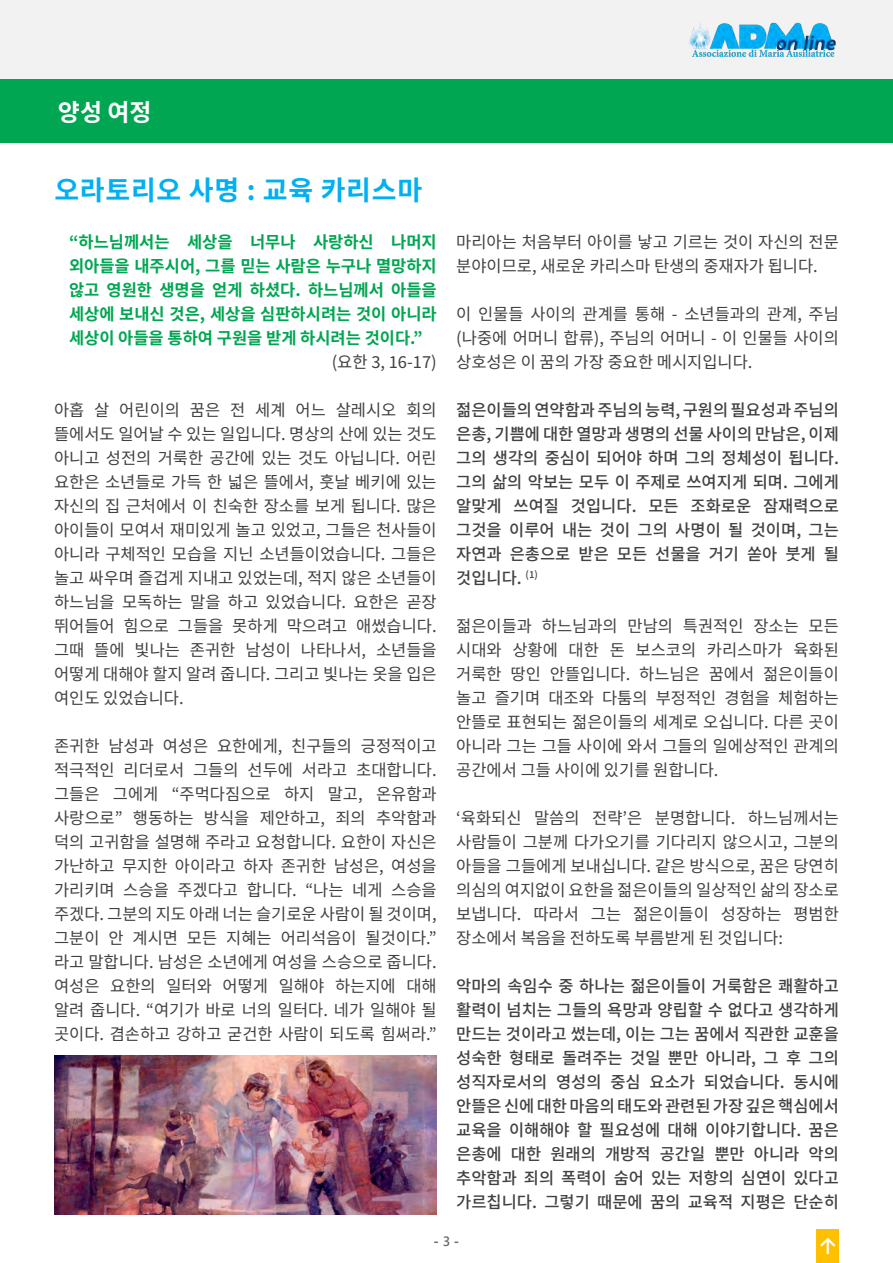
<style>
.page{position:relative;width:893px;height:1263px;background:#fff}
.page>*{position:absolute;margin:0;border:0;box-sizing:border-box;transform-origin:0 0}
.t1{font:700 27px "Noto Sans KR";letter-spacing:.025em;color:#00b0f0}
.t2{font:700 24px "Noto Sans KR";color:#fff}
.t3{font:16.5px/24px "Noto Sans KR";color:#414042;text-align:justify}
.t4{font:500 16.5px/24px "Noto Sans KR";color:#414042;text-align:justify}
.t5{font:700 16.5px/24px "Noto Sans KR";color:#00a652;text-align:justify}
.t6{font:700 13.5px "Segoe UI";color:#6d6e70}
.s1{font-weight:600}
</style>
<div class="page">
<div style="left:0;top:0;width:893px;height:80px;background:#f2f2f2"></div>
<img style="left:689px;top:22px;width:147px;height:35px">
<div style="left:816px;top:1229px;width:23px;height:34px;background:#ffc000"></div>
<svg style="left:820px;top:1237px;width:16px;height:17px"></svg>
<div style="left:0;top:80px;width:893px;height:62px;background:#00a652"></div>
<img style="left:54px;top:1056px;width:383px;height:159px">
<p class="t2" style="left:58px;top:98px;width:95px">양성 여정</p>
<p class="t1" style="left:54px;top:174px;width:369px">오라토리오 사명 : 교육 카리스마</p>
<p class="t5" style="left:69px;top:230px;width:369px">“하느님께서는 세상을 너무나 사랑하신 나머지 외아들을 내주시어, 그를 믿는 사람은 누구나 멸망하지 않고 영원한 생명을 얻게 하셨다. 하느님께서 아들을 세상에 보내신 것은, 세상을 심판하시려는 것이 아니라 세상이 아들을 통하여 구원을 받게 하시려는 것이다.”</p>
<p class="t3" style="left:332px;top:350px;width:107px">(요한 3, 16-17)</p>
<p class="t3" style="left:54px;top:398px;width:384px">아홉 살 어린이의 꿈은 전 세계 어느 살레시오 회의 뜰에서도 일어날 수 있는 일입니다. 명상의 산에 있는 것도 아니고 성전의 거룩한 공간에 있는 것도 아닙니다. 어린 요한은 소년들로 가득 한 넓은 뜰에서, 훗날 베키에 있는 자신의 집 근처에서 이 친숙한 장소를 보게 됩니다. 많은 아이들이 모여서 재미있게 놀고 있었고, 그들은 천사들이 아니라 구체적인 모습을 지닌 소년들이었습니다. 그들은 놀고 싸우며 즐겁게 지내고 있었는데, 적지 않은 소년들이 하느님을 모독하는 말을 하고 있었습니다. 요한은 곧장 뛰어들어 힘으로 그들을 못하게 막으려고 애썼습니다. 그때 뜰에 빛나는 존귀한 남성이 나타나서, 소년들을 어떻게 대해야 할지 알려 줍니다. 그리고 빛나는 옷을 입은 여인도 있었습니다.</p>
<p class="t3" style="left:54px;top:734px;width:384px">존귀한 남성과 여성은 요한에게, 친구들의 긍정적이고 적극적인 리더로서 그들의 선두에 서라고 초대합니다. 그들은 그에게 “주먹다짐으로 하지 말고, 온유함과 사랑으로” 행동하는 방식을 제안하고, 죄의 추악함과 덕의 고귀함을 설명해 주라고 요청합니다. 요한이 자신은 가난하고 무지한 아이라고 하자 존귀한 남성은, 여성을 가리키며 스승을 주겠다고 합니다. “나는 네게 스승을 주겠다. 그분의 지도 아래 너는 슬기로운 사람이 될 것이며, 그분이 안 계시면 모든 지혜는 어리석음이 될것이다.” 라고 말합니다. 남성은 소년에게 여성을 스승으로 줍니다. 여성은 요한의 일터와 어떻게 일해야 하는지에 대해 알려 줍니다. “여기가 바로 너의 일터다. 네가 일해야 될 곳이다. 겸손하고 강하고 굳건한 사람이 되도록 힘써라.”</p>
<p class="t3" style="left:456px;top:230px;width:384px">마리아는 처음부터 아이를 낳고 기르는 것이 자신의 전문 분야이므로, 새로운 카리스마 탄생의 중재자가 됩니다.</p>
<p class="t3" style="left:456px;top:302px;width:384px">이 인물들 사이의 관계를 통해 - 소년들과의 관계, 주님 (나중에 어머니 합류), 주님의 어머니 - 이 인물들 사이의 상호성은 이 꿈의 가장 중요한 메시지입니다.</p>
<p class="t4" style="left:456px;top:398px;width:384px">젊은이들의 연약함과 주님의 능력, 구원의 필요성과 주님의 은총, 기쁨에 대한 열망과 생명의 선물 사이의 만남은, 이제 그의 생각의 중심이 되어야 하며 그의 정체성이 됩니다. 그의 삶의 악보는 모두 이 주제로 쓰여지게 되며. 그에게 알맞게 쓰여질 것입니다. 모든 조화로운 잠재력으로 그것을 이루어 내는 것이 그의 사명이 될 것이며, 그는 자연과 은총으로 받은 모든 선물을 거기 쏟아 붓게 될 것입니다. <sup>(1)</sup></p>
<p class="t3" style="left:456px;top:614px;width:384px">젊은이들과 하느님과의 만남의 특권적인 장소는 모든 시대와 상황에 대한 돈 보스코의 카리스마가 육화된 거룩한 땅인 안뜰입니다. 하느님은 꿈에서 젊은이들이 놀고 즐기며 대조와 다툼의 부정적인 경험을 체험하는 안뜰로 표현되는 젊은이들의 세계로 오십니다. 다른 곳이 아니라 그는 그들 사이에 와서 그들의 일에상적인 관계의 공간에서 그들 사이에 있기를 원합니다.</p>
<p class="t3" style="left:456px;top:806px;width:384px">‘육화되신 말씀의 전략’은 분명합니다. 하느님께서는 사람들이 그분께 다가오기를 기다리지 않으시고, 그분의 아들을 그들에게 보내십니다. 같은 방식으로, 꿈은 당연히 의심의 여지없이 요한을 젊은이들의 일상적인 삶의 장소로 보냅니다. 따라서 그는 젊은이들이 성장하는 평범한 장소에서 복음을 전하도록 부름받게 된 것입니다:</p>
<p class="t4" style="left:456px;top:974px;width:384px">악마의 속임수 중 하나는 젊은이들이 거룩함은 쾌활하고 활력이 넘치는 그들의 욕망과 양립할 수 없다고 생각하게 만드는 것이라고 썼는데, 이는 그는 꿈에서 직관한 교훈을 성숙한 형태로 돌려주는 것일 뿐만 아니라, 그 후 그의 성직자로서의 영성의 중심 요소가 되었습니다. 동시에 안뜰은 신에 대한 마음의 태도와 관련된 가장 깊은 핵심에서 교육을 이해해야 할 필요성에 대해 이야기합니다. 꿈은 은총에 대한 원래의 개방적 공간일 뿐만 아니라 악의 추악함과 죄의 폭력이 숨어 있는 저항의 심연이 있다고 가르칩니다. 그렇기 때문에 꿈의 교육적 지평은 단순히</p>
<p class="t6" style="left:434px;top:1229px;width:27px">- <span class="s1">3</span> -</p>
</div>
